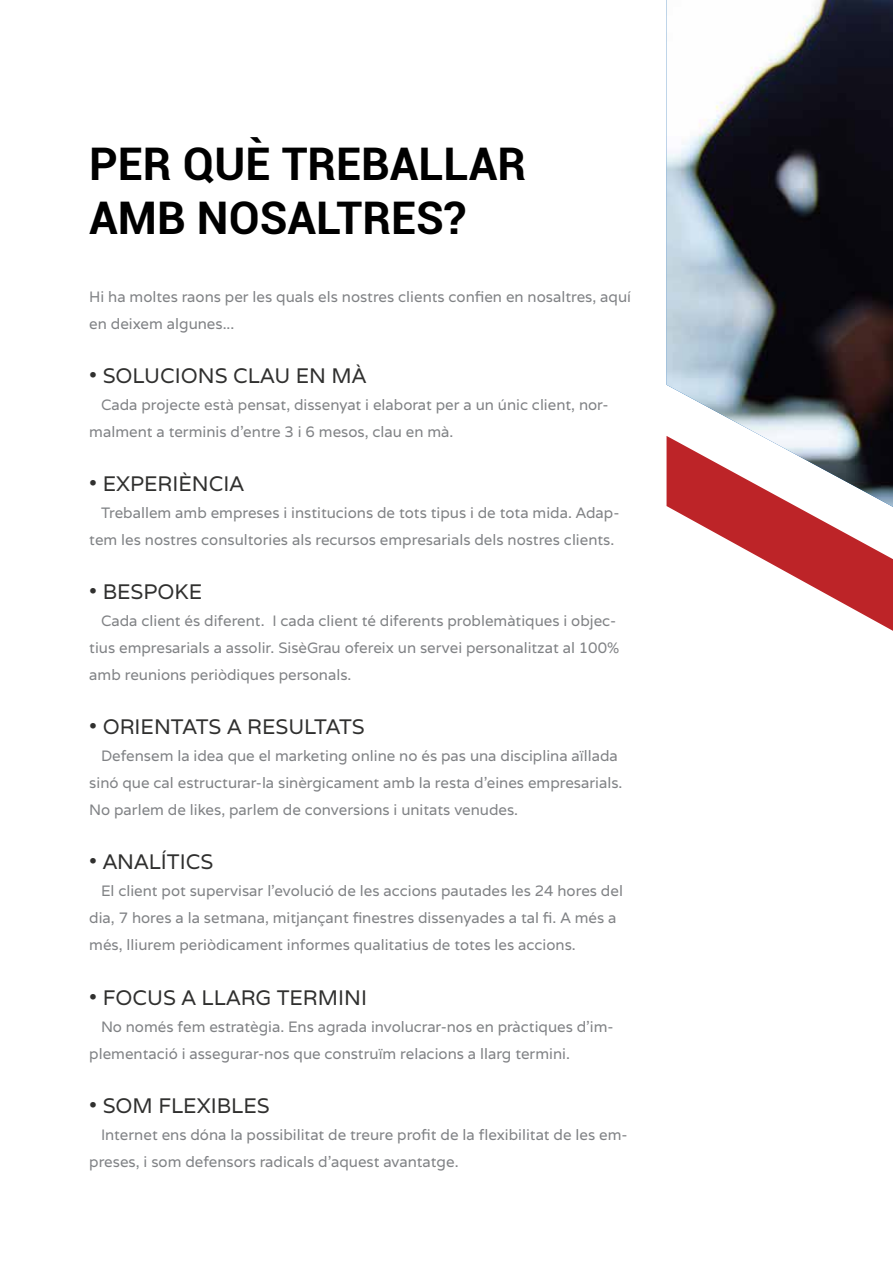
<style>
.page{position:relative;width:893px;height:1263px;background:#fff}
.page>*{position:absolute;margin:0;border:0;box-sizing:border-box;transform-origin:0 0}
.t1{font:700 45px "Roboto";color:#000}
.t2{font:21px "Varela";color:#30302f}
.t3{font:15px/27px "Varela";color:#808285}
</style>
<div class="page">
<img style="left:666px;top:0;width:227px;height:436px">
<svg style="left:666px;top:436px;width:227px;height:195px"></svg>
<h1 class="t1" style="left:89px;top:133px;width:28px">PER</h1>
<h1 class="t1" style="left:183px;top:133px;width:29px">QUÈ</h1>
<h1 class="t1" style="left:282px;top:133px;width:28px">TREBALLAR</h1>
<h1 class="t1" style="left:89px;top:187px;width:33px">AMB</h1>
<h1 class="t1" style="left:197px;top:187px;width:60px">NOSALTRES</h1>
<h1 class="t1" style="left:444px;top:187px;width:24px">?</h1>
<p class="t3" style="left:89px;top:283px;width:543px">Hi ha moltes raons per les quals els nostres clients confien en nosaltres, aquí en deixem algunes...</p>
<h2 class="t2" style="left:89px;top:362px;width:279px">• SOLUCIONS CLAU EN MÀ</h2>
<p class="t3" style="left:89px;top:391px;width:521px;text-indent:12px">Cada projecte està pensat, dissenyat i elaborat per a un únic client, nor&shy;malment a terminis d’entre 3 i 6 mesos, clau en mà.</p>
<h2 class="t2" style="left:89px;top:470px;width:156px">• EXPERIÈNCIA</h2>
<p class="t3" style="left:89px;top:499px;width:532px;text-indent:12px">Treballem amb empreses i institucions de tots tipus i de tota mida. Adap&shy;tem les nostres consultories als recursos empresarials dels nostres clients.</p>
<h2 class="t2" style="left:89px;top:578px;width:114px">• BESPOKE</h2>
<p class="t3" style="left:89px;top:607px;width:532px;text-indent:12px">Cada client és diferent. I cada client té diferents problemàtiques i objec&shy;tius empresarials a assolir. SisèGrau ofereix un servei personalitzat al 100% amb reunions periòdiques personals.</p>
<h2 class="t2" style="left:89px;top:713px;width:277px">• ORIENTATS A RESULTATS</h2>
<p class="t3" style="left:89px;top:742px;width:535px;text-indent:12px">Defensem la idea que el marketing online no és pas una disciplina aïllada sinó que cal estructurar-la sinèrgicament amb la resta d’eines empresarials.<br>No parlem de likes, parlem de conversions i unitats venudes.</p>
<h2 class="t2" style="left:89px;top:848px;width:126px">• ANALÍTICS</h2>
<p class="t3" style="left:89px;top:877px;width:535px;text-indent:12px">El client pot supervisar l’evolució de les accions pautades les 24 hores del dia, 7 hores a la setmana, mitjançant finestres dissenyades a tal fi. A més a més, lliurem periòdicament informes qualitatius de totes les accions.</p>
<h2 class="t2" style="left:89px;top:983px;width:279px">• FOCUS A LLARG TERMINI</h2>
<p class="t3" style="left:89px;top:1012px;width:526px;text-indent:12px">No només fem estratègia. Ens agrada involucrar-nos en pràctiques d’im&shy;plementació i assegurar-nos que construïm relacions a llarg termini.</p>
<h2 class="t2" style="left:89px;top:1091px;width:182px">• SOM FLEXIBLES</h2>
<p class="t3" style="left:89px;top:1120px;width:540px;text-indent:12px">Internet ens dóna la possibilitat de treure profit de la flexibilitat de les em&shy;preses, i som defensors radicals d’aquest avantatge.</p>
</div>
